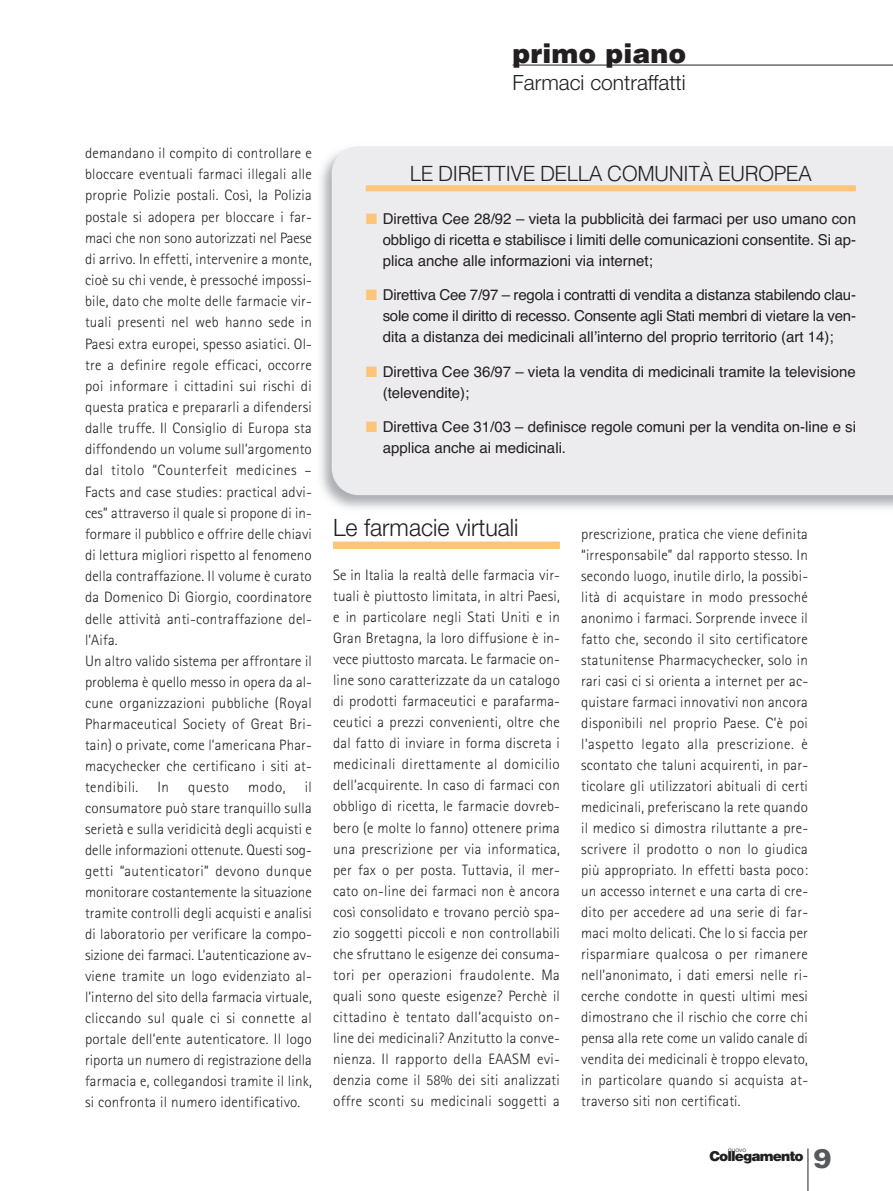
<style>
.page{position:relative;width:893px;height:1191px;background:#fff}
.page>*{position:absolute;margin:0;border:0;box-sizing:border-box;transform-origin:0 0}
.t1{font:900 27px "Helvetica";color:#231f20}
.t2{font:300 24px "Helvetica Neue";color:#231f20}
.t3{font:300 21px "Helvetica";letter-spacing:-.03em;color:#231f20}
.t4{font:300 21px "Helvetica Neue";color:#231f20}
.t5{font:300 15px/21px "Rotis Sans Serif";letter-spacing:.015em;color:#231f20;text-align:justify}
.t6{font:15px/21px "Helvetica";color:#231f20;text-align:justify}
.t7{font:900 13.8px "Helvetica";letter-spacing:-.07em;color:#231f20}
.t8{font:300 6.45px "Helvetica Neue";letter-spacing:.015em;color:#231f20}
.s1{color:#fdc579}
.s2{font-family:"Univers";font-size:27px;color:#57585a}
</style>
<div class="page">
<hr style="left:807px;top:1148px;width:1px;height:43px;background:#231f20">
<div style="left:333px;top:541px;width:227px;height:8px;background:#fdc579"></div>
<hr style="left:513px;top:65px;width:380px;height:1px;background:#231f20">
<img style="left:321px;top:157px;width:572px;height:351px">
<div style="left:332px;top:146px;width:561px;height:349px;background:#ececee"></div>
<div style="left:366px;top:185px;width:490px;height:6px;background:#fdc579"></div>
<h1 class="t1" style="left:513px;top:38px;width:176px">primo piano</h1>
<h3 class="t4" style="left:513px;top:70px;width:175px">Farmaci contraffatti</h3>
<p class="t5" style="left:85px;top:144px;width:228px;text-align:left">demandano il compito di controllare e bloccare eventuali farmaci illegali alle proprie Polizie postali. Così, la Polizia postale si adopera per bloccare i far&shy;maci che non sono autorizzati nel Paese di arrivo. In effetti, intervenire a monte, cioè su chi vende, è pressoché impossi&shy;bile, dato che molte delle farmacie vir&shy;tuali presenti nel web hanno sede in Paesi extra europei, spesso asiatici. Ol&shy;tre a definire regole efficaci, occorre poi informare i cittadini sui rischi di questa pratica e prepararli a difendersi dalle truffe. Il Consiglio di Europa sta diffondendo un volume sull’argomento dal titolo “Counterfeit medicines – Facts and case studies: practical advi&shy;ces” attraverso il quale si propone di in&shy;formare il pubblico e offrire delle chiavi di lettura migliori rispetto al fenomeno della contraffazione. Il volume è curato da Domenico Di Giorgio, coordinatore delle attività anti-contraffazione del&shy;l’Aifa.<br>Un altro valido sistema per affrontare il problema è quello messo in opera da al&shy;cune organizzazioni pubbliche (Royal Pharmaceutical Society of Great Bri&shy;tain) o private, come l’americana Phar&shy;macychecker che certificano i siti at&shy;tendibili.</p>
<p class="t5" style="left:85px;top:777px;width:228px;text-indent:220px">il consumatore può stare tranquillo sulla serietà e sulla veridicità degli acquisti e delle informazioni ottenute. Questi sog&shy;getti “autenticatori” devono dunque monitorare costantemente la situazione tramite controlli degli acquisti e analisi di laboratorio per verificare la compo&shy;sizione dei farmaci. L’autenticazione av&shy;viene tramite un logo evidenziato al&shy;l’interno del sito della farmacia virtuale, cliccando sul quale ci si connette al portale dell’ente autenticatore. Il logo riporta un numero di registrazione della farmacia e, collegandosi tramite il link, si confronta il numero identificativo.</p>
<p class="t5" style="left:157px;top:777px;width:13px">In</p>
<p class="t5" style="left:188px;top:777px;width:43px">questo</p>
<p class="t5" style="left:248px;top:777px;width:39px">modo,</p>
<h3 class="t3" style="left:410px;top:161px;width:404px">LE DIRETTIVE DELLA COMUNITÀ EUROPEA</h3>
<p class="t6" style="left:383px;top:208px;width:475px;text-indent:-17px"><span class="s1">■</span> Direttiva Cee 28/92 – vieta la pubblicità dei farmaci per uso umano con obbligo di ricetta e stabilisce i limiti delle comunicazioni consentite. Si ap&shy;plica anche alle informazioni via internet;</p>
<p class="t6" style="left:383px;top:284px;width:475px;text-indent:-17px"><span class="s1">■</span> Direttiva Cee 7/97 – regola i contratti di vendita a distanza stabilendo clau&shy;sole come il diritto di recesso. Consente agli Stati membri di vietare la ven&shy;dita a distanza dei medicinali allʼinterno del proprio territorio (art 14);</p>
<p class="t6" style="left:383px;top:361px;width:475px;text-indent:-17px"><span class="s1">■</span> Direttiva Cee 36/97 – vieta la vendita di medicinali tramite la televisione (televendite);</p>
<p class="t6" style="left:383px;top:416px;width:475px;text-indent:-17px"><span class="s1">■</span> Direttiva Cee 31/03 – definisce regole comuni per la vendita on-line e si applica anche ai medicinali.</p>
<h2 class="t2" style="left:333px;top:513px;width:187px">Le farmacie virtuali</h2>
<p class="t5" style="left:333px;top:566px;width:229px">Se in Italia la realtà delle farmacia vir&shy;tuali è piuttosto limitata, in altri Paesi, e in particolare negli Stati Uniti e in Gran Bretagna, la loro diffusione è in&shy;vece piuttosto marcata. Le farmacie on&shy;line sono caratterizzate da un catalogo di prodotti farmaceutici e parafarma&shy;ceutici a prezzi convenienti, oltre che dal fatto di inviare in forma discreta i medicinali direttamente al domicilio dell’acquirente. In caso di farmaci con obbligo di ricetta, le farmacie dovreb&shy;bero (e molte lo fanno) ottenere prima una prescrizione per via informatica, per fax o per posta. Tuttavia, il mer&shy;cato on-line dei farmaci non è ancora così consolidato e trovano perciò spa&shy;zio soggetti piccoli e non controllabili che sfruttano le esigenze dei consuma&shy;tori per operazioni fraudolente. Ma quali sono queste esigenze? Perchè il cittadino è tentato dall’acquisto on&shy;line dei medicinali? Anzitutto la conve&shy;nienza. Il rapporto della EAASM evi&shy;denzia come il 58% dei siti analizzati offre sconti su medicinali soggetti a</p>
<p class="t5" style="left:581px;top:524px;width:228px">prescrizione, pratica che viene definita “irresponsabile” dal rapporto stesso. In secondo luogo, inutile dirlo, la possibi&shy;lità di acquistare in modo pressoché anonimo i farmaci. Sorprende invece il fatto che, secondo il sito certificatore statunitense Pharmacychecker, solo in rari casi ci si orienta a internet per ac&shy;quistare farmaci innovativi non ancora disponibili nel proprio Paese. C’è poi l’aspetto legato alla prescrizione. è scontato che taluni acquirenti, in par&shy;ticolare gli utilizzatori abituali di certi medicinali, preferiscano la rete quando il medico si dimostra riluttante a pre&shy;scrivere il prodotto o non lo giudica più appropriato. In effetti basta poco: un accesso internet e una carta di cre&shy;dito per accedere ad una serie di far&shy;maci molto delicati. Che lo si faccia per risparmiare qualcosa o per rimanere nell’anonimato, i dati emersi nelle ri&shy;cerche condotte in questi ultimi mesi dimostrano che il rischio che corre chi pensa alla rete come un valido canale di vendita dei medicinali è troppo elevato, in particolare quando si acquista at&shy;traverso siti non certificati.</p>
<p class="t8" style="left:728px;top:1145px;width:20px">nuovo</p>
<p class="t7" style="left:709px;top:1148px;width:123px">Collegamento <span class="s2">9</span></p>
</div>
